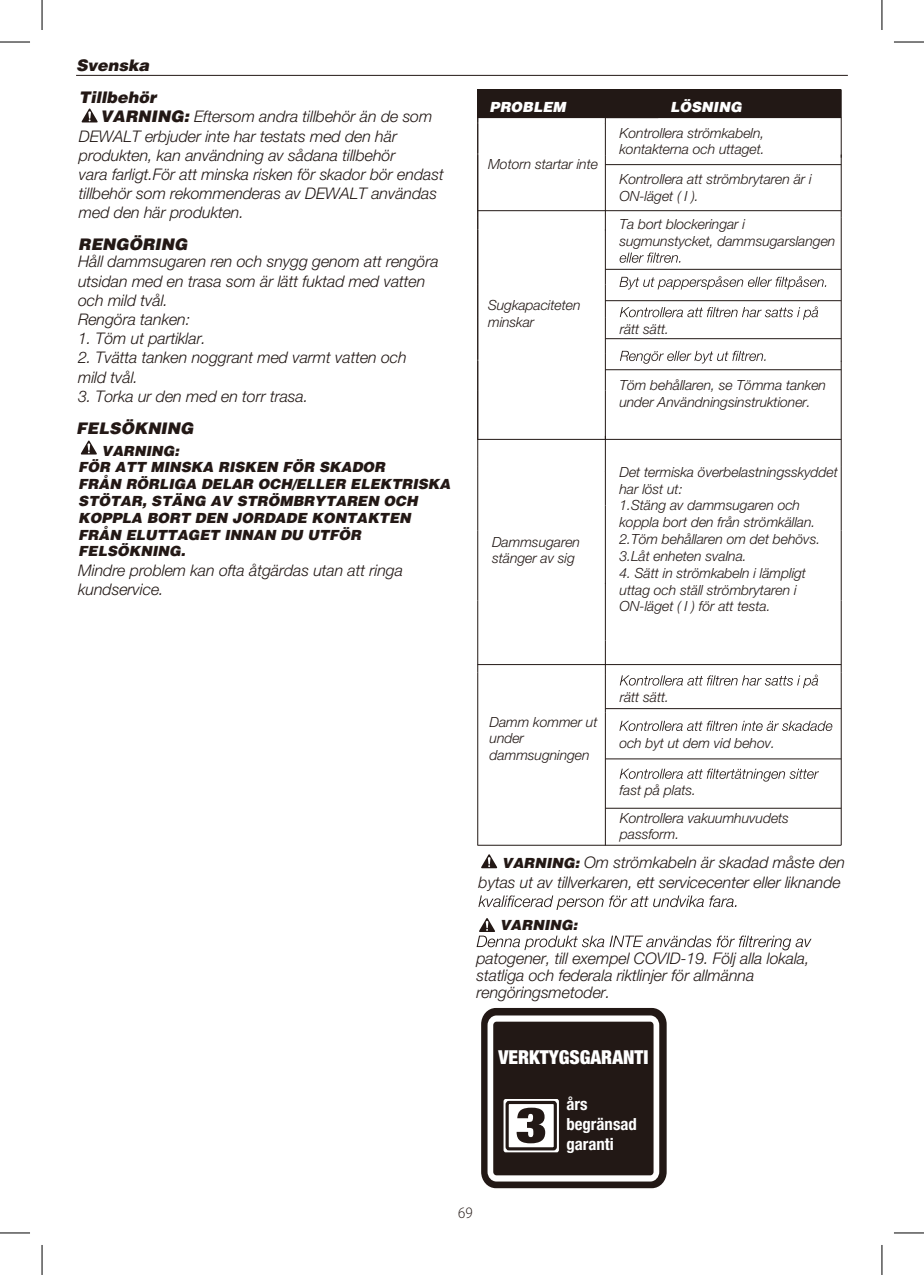
<style>
.page{position:relative;width:924px;height:1275px;background:#fff}
.page>*{position:absolute;margin:0;border:0;box-sizing:border-box;transform-origin:0 0}
.t1{font:900 condensed 49.4px "Helvetica Neue LT Std";color:#221815;scale:1.2 1}
.t2{font:900 condensed 19.2px "Helvetica Neue LT Std";color:#fff}
.t3{font:700 condensed 16.8px/20px "Helvetica Neue LT Std";color:#fff}
.t4{font:italic 300 16px/19.2px "Helvetica Neue LT Std";letter-spacing:-.005em;color:#221815}
.t5{font:italic 900 16px "Helvetica";color:#231815}
.t6{font:italic 900 16px "Helvetica";letter-spacing:-.005em;color:#221815}
.t7{font:300 semi-condensed 16px "Myriad Pro";color:#221815}
.t8{font:italic 300 14px/16.8px "Helvetica Neue LT Std";letter-spacing:-.005em;color:#221815}
.t9{font:italic 900 14px/16.8px "Helvetica";color:#231815}
.t10{font:italic 900 14px "Helvetica";color:#fff}
.s1{font-family:"Helvetica";font-weight:900;color:#231815}
.s2{font-family:"Helvetica";font-weight:900;font-size:14px;color:#231815}
</style>
<div class="page">
<hr style="left:76px;top:75px;width:771px;height:1px;background:#221815">
<hr style="left:0;top:42px;width:30px;height:1px;background:#000">
<hr style="left:893px;top:42px;width:30px;height:1px;background:#000">
<hr style="left:0;top:1232px;width:30px;height:1px;background:#000">
<hr style="left:893px;top:1232px;width:30px;height:1px;background:#000">
<hr style="left:42px;top:0;width:1px;height:30px;background:#000">
<hr style="left:42px;top:1245px;width:1px;height:30px;background:#000">
<hr style="left:881px;top:0;width:1px;height:30px;background:#000">
<hr style="left:881px;top:1245px;width:1px;height:30px;background:#000">
<svg style="left:82px;top:108px;width:16px;height:14px"></svg>
<svg style="left:81px;top:440px;width:16px;height:14px"></svg>
<div style="left:477px;top:89px;width:363px;height:29px;background:#221815"></div>
<hr style="left:605px;top:164px;width:235px;height:1px;background:#221815">
<hr style="left:477px;top:210px;width:363px;height:1px;background:#221815">
<hr style="left:605px;top:269px;width:235px;height:1px;background:#221815">
<hr style="left:605px;top:300px;width:235px;height:1px;background:#221815">
<hr style="left:477px;top:123px;width:1px;height:33px;background:#221815">
<hr style="left:477px;top:353px;width:1px;height:37px;background:#221815">
<hr style="left:604px;top:90px;width:1px;height:34px;background:#221815">
<hr style="left:604px;top:123px;width:1px;height:33px;background:#221815">
<hr style="left:604px;top:156px;width:1px;height:74px;background:#221815">
<hr style="left:604px;top:230px;width:1px;height:54px;background:#221815">
<hr style="left:604px;top:284px;width:1px;height:33px;background:#221815">
<hr style="left:604px;top:317px;width:1px;height:36px;background:#221815">
<hr style="left:604px;top:353px;width:1px;height:37px;background:#221815">
<hr style="left:604px;top:390px;width:1px;height:49px;background:#221815">
<hr style="left:605px;top:338px;width:235px;height:1px;background:#221815">
<hr style="left:605px;top:369px;width:235px;height:1px;background:#221815">
<hr style="left:477px;top:439px;width:363px;height:1px;background:#221815">
<svg style="left:619px;top:253px;width:61px;height:10px"></svg>
<svg style="left:619px;top:276px;width:206px;height:13px"></svg>
<svg style="left:620px;top:351px;width:145px;height:13px"></svg>
<svg style="left:619px;top:306px;width:198px;height:14px"></svg>
<hr style="left:477px;top:664px;width:363px;height:1px;background:#221815">
<hr style="left:477px;top:89px;width:1px;height:64px;background:#221815">
<hr style="left:477px;top:154px;width:1px;height:64px;background:#221815">
<hr style="left:477px;top:218px;width:1px;height:142px;background:#221815">
<hr style="left:477px;top:361px;width:1px;height:106px;background:#221815">
<hr style="left:477px;top:467px;width:1px;height:63px;background:#221815">
<hr style="left:477px;top:530px;width:1px;height:70px;background:#221815">
<hr style="left:477px;top:600px;width:1px;height:73px;background:#221815">
<hr style="left:477px;top:673px;width:1px;height:172px;background:#221815">
<hr style="left:840px;top:89px;width:1px;height:69px;background:#221815">
<hr style="left:840px;top:154px;width:1px;height:64px;background:#221815">
<hr style="left:840px;top:218px;width:1px;height:143px;background:#221815">
<hr style="left:840px;top:361px;width:1px;height:106px;background:#221815">
<hr style="left:840px;top:467px;width:1px;height:63px;background:#221815">
<hr style="left:840px;top:530px;width:1px;height:70px;background:#221815">
<hr style="left:840px;top:600px;width:1px;height:73px;background:#221815">
<hr style="left:840px;top:673px;width:1px;height:172px;background:#221815">
<hr style="left:604px;top:436px;width:1px;height:35px;background:#221815">
<hr style="left:604px;top:471px;width:1px;height:34px;background:#221815">
<hr style="left:604px;top:505px;width:1px;height:78px;background:#221815">
<hr style="left:604px;top:583px;width:1px;height:57px;background:#221815">
<hr style="left:604px;top:640px;width:1px;height:35px;background:#221815">
<hr style="left:604px;top:675px;width:1px;height:38px;background:#221815">
<hr style="left:604px;top:713px;width:1px;height:39px;background:#221815">
<hr style="left:604px;top:752px;width:1px;height:93px;background:#221815">
<hr style="left:605px;top:708px;width:235px;height:1px;background:#221815">
<hr style="left:605px;top:758px;width:235px;height:1px;background:#221815">
<hr style="left:605px;top:808px;width:235px;height:1px;background:#221815">
<hr style="left:477px;top:845px;width:363px;height:1px;background:#221815">
<svg style="left:619px;top:721px;width:213px;height:10px"></svg>
<svg style="left:619px;top:768px;width:199px;height:13px"></svg>
<svg style="left:619px;top:674px;width:198px;height:14px"></svg>
<svg style="left:478px;top:895px;width:258px;height:15px"></svg>
<svg style="left:481px;top:854px;width:16px;height:14px"></svg>
<svg style="left:476px;top:918px;width:335px;height:32px"></svg>
<div style="left:481px;top:1008px;width:185px;height:180px;background:#221815;border-radius:15px"></div>
<svg style="left:487px;top:1015px;width:172px;height:166px"></svg>
<div style="left:503px;top:1099px;width:55px;height:53px;background:#fff;border-radius:2px"></div>
<div style="left:505px;top:1101px;width:51px;height:49px;border:3px solid #221815;border-radius:2px"></div>
<p class="t6" style="left:76px;top:55px;width:75px">Svenska</p>
<p class="t5" style="left:79px;top:87px;width:79px">Tillbehör</p>
<p class="t4" style="left:79px;top:107px;width:366px;text-indent:21px"><span class="s1">VARNING:</span> Eftersom andra tillbehör än de som DEWALT erbjuder inte har testats med den här produkten, kan användning av sådana tillbehör<br>vara farligt.För att minska risken för skador bör endast tillbehör som rekommenderas av DEWALT användas med den här produkten.</p>
<p class="t5" style="left:78px;top:233px;width:111px">RENGÖRING</p>
<p class="t4" style="left:78px;top:252px;width:362px">Håll dammsugaren ren och snygg genom att rengöra utsidan med en trasa som är lätt fuktad med vatten och mild tvål.<br>Rengöra tanken:</p>
<p class="t4" style="left:78px;top:329px;width:129px">1. Töm ut partiklar.</p>
<p class="t4" style="left:78px;top:348px;width:330px">2. Tvätta tanken noggrant med varmt vatten och mild tvål.</p>
<p class="t4" style="left:78px;top:386px;width:231px">3. Torka ur den med en torr trasa.</p>
<p class="t5" style="left:76px;top:417px;width:119px">FELSÖKNING</p>
<p class="t9" style="left:78px;top:442px;width:373px;text-indent:23px">VARNING:<br>FÖR ATT MINSKA RISKEN FÖR SKADOR<br>FRÅN RÖRLIGA DELAR OCH/ELLER ELEKTRISKA<br>STÖTAR, STÄNG AV STRÖMBRYTAREN OCH<br>KOPPLA BORT DEN JORDADE KONTAKTEN<br>FRÅN ELUTTAGET INNAN DU UTFÖR<br>FELSÖKNING.</p>
<p class="t4" style="left:78px;top:560px;width:326px">Mindre problem kan ofta åtgärdas utan att ringa kundservice.</p>
<p class="t10" style="left:489px;top:97px;width:78px">PROBLEM</p>
<p class="t10" style="left:670px;top:97px;width:73px">LÖSNING</p>
<p class="t8" style="left:488px;top:155px;width:111px">Motorn startar inte</p>
<p class="t8" style="left:488px;top:296px;width:94px">Sugkapaciteten minskar</p>
<p class="t8" style="left:619px;top:124px;width:147px">Kontrollera strömkabeln, kontakterna och uttaget.</p>
<p class="t8" style="left:619px;top:170px;width:194px">Kontrollera att strömbrytaren är i<br>ON-läget ( I ).</p>
<p class="t8" style="left:619px;top:215px;width:217px">Ta bort blockeringar i sugmunstycket, dammsugarslangen</p>
<p class="t8" style="left:619px;top:320px;width:51px">rätt sätt.</p>
<p class="t8" style="left:619px;top:377px;width:208px">Töm behållaren, se Tömma tanken under Användningsinstruktioner.</p>
<p class="t8" style="left:492px;top:533px;width:89px">Dammsugaren stänger av sig</p>
<p class="t8" style="left:619px;top:463px;width:220px">Det termiska överbelastningsskyddet har löst ut:<br>1.Stäng av dammsugaren och koppla bort den från strömkällan.<br>2.Töm behållaren om det behövs.<br>3.Låt enheten svalna.</p>
<p class="t8" style="left:619px;top:564px;width:188px">4. Sätt in strömkabeln i lämpligt uttag och ställ strömbrytaren i<br>ON-läget ( I ) för att testa.</p>
<p class="t8" style="left:489px;top:713px;width:109px">Damm kommer ut under dammsugningen</p>
<p class="t8" style="left:619px;top:688px;width:51px">rätt sätt.</p>
<p class="t8" style="left:619px;top:734px;width:157px">och byt ut dem vid behov.</p>
<p class="t8" style="left:619px;top:782px;width:78px">fast på plats.</p>
<p class="t8" style="left:619px;top:809px;width:171px">Kontrollera vakuumhuvudets passform.</p>
<p class="t4" style="left:478px;top:853px;width:368px;text-align:right"><span class="s2">VARNING:</span> Om strömkabeln är skadad måste den bytas ut av tillverkaren, ett servicecenter eller liknande</p>
<p class="t9" style="left:499px;top:916px;width:79px">VARNING:</p>
<p class="t4" style="left:476px;top:949px;width:334px;line-height:17px">patogener, till exempel COVID-19. Följ alla lokala, statliga och federala riktlinjer för allmänna rengöringsmetoder.</p>
<p class="t2" style="left:498px;top:1045px;width:151px">VERKTYGSGARANTI</p>
<p class="t7" style="left:458px;top:1204px;width:16px">69</p>
<h1 class="t1" style="left:515px;top:1093px;width:27px">3</h1>
<p class="t3" style="left:566px;top:1093px;width:72px">års begränsad</p>
<p class="t3" style="left:566px;top:1133px;width:49px">garanti</p>
</div>
